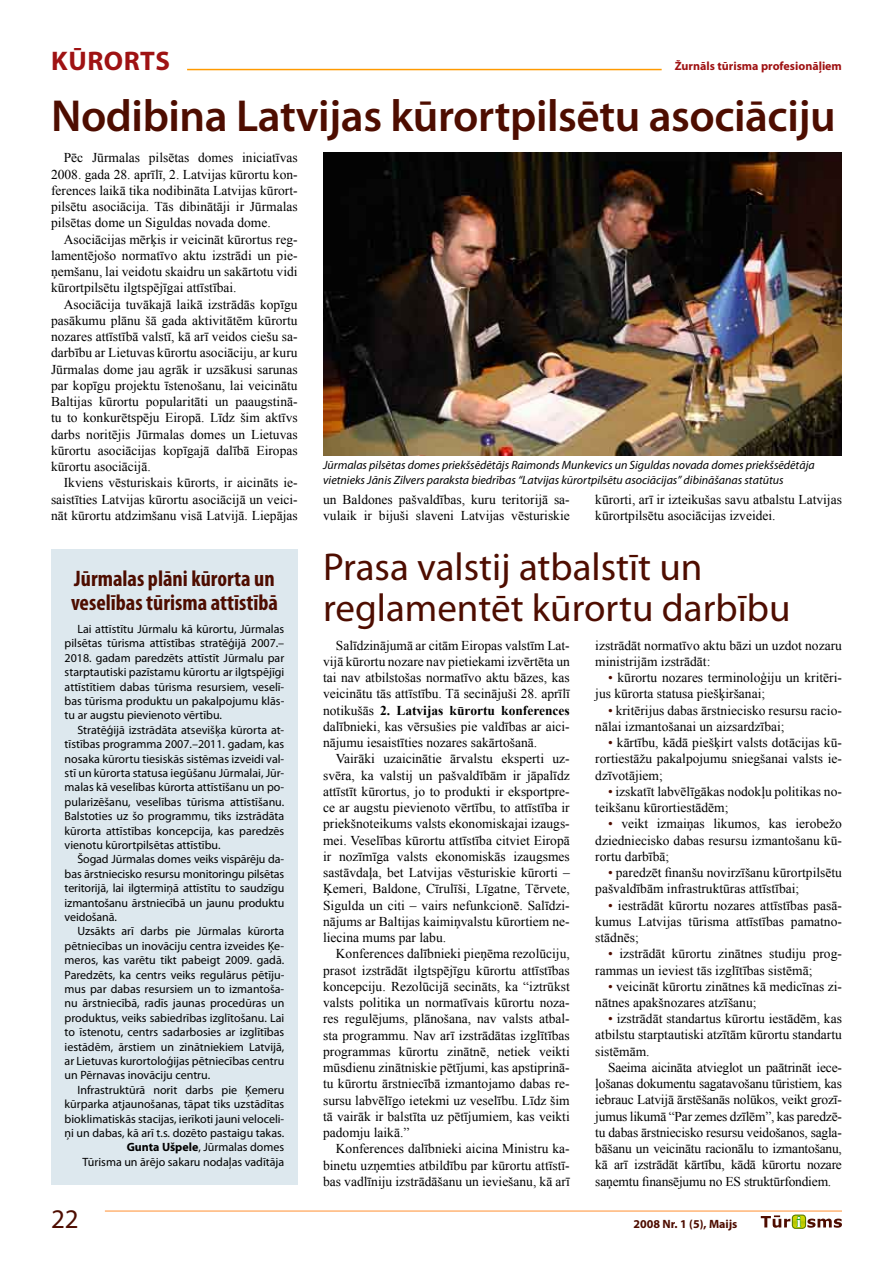
<style>
.page{position:relative;width:893px;height:1263px;background:#fff}
.page>*{position:absolute;margin:0;border:0;box-sizing:border-box;transform-origin:0 0}
.t1{font:600 45px "Myriad Pro";letter-spacing:-.01em;color:#4e0d00}
.t2{font:39px/40.5px "Myriad Pro";color:#4e0d00}
.t3{font:700 27px "Myriad Pro";letter-spacing:.02em;color:#9f1213}
.t4{font:27px "Myriad Pro";color:#4e0d00}
.t5{font:700 condensed 22.5px/24px "Myriad Pro";color:#4e0d00}
.t6{font:700 15.15px "Times New Roman";color:#fff}
.t7{font:13.5px/16.2px "Times New Roman";color:#000;text-align:justify}
.t8{font:12px/14.4px "Myriad Pro";color:#000;text-align:justify}
.t9{font:italic 12px/14.4px "Myriad Pro";color:#000}
.t10{font:700 12px "Myriad Pro";color:#9f1213}
.t11{font:700 12px "Myriad Pro";color:#4e0d00}
.s1{font-weight:700}
.s2{color:#4e0d00}
</style>
<div class="page">
<hr style="left:105px;top:1210px;width:737px;height:2px;background:#ffb576">
<div style="left:792px;top:1214px;width:14px;height:15px;border:1px solid #587b00;border-radius:3px"></div>
<svg style="left:761px;top:1215px;width:81px;height:13px"></svg>
<hr style="left:187px;top:69px;width:475px;height:1px;background:#ff9a00">
<div style="left:51px;top:549px;width:247px;height:635px;background:#dde8ee"></div>
<img style="left:323px;top:153px;width:519px;height:303px">
<h3 class="t3" style="left:51px;top:46px;width:120px">kūrorts</h3>
<p class="t10" style="left:675px;top:60px;width:169px">Žurnāls tūrisma profesionāļiem</p>
<h1 class="t1" style="left:51px;top:87px;width:786px">Nodibina Latvijas kūrortpilsētu asociāciju</h1>
<p class="t7" style="left:51px;top:150px;width:248px;text-indent:13px">Pēc Jūrmalas pilsētas domes iniciatīvas 2008. gada 28. aprīlī, 2. Latvijas kūrortu kon&shy;ferences laikā tika nodibināta Latvijas kūrort&shy;pilsētu asociācija. Tās dibinātāji ir Jūrmalas pilsētas dome un Siguldas novada dome.</p>
<p class="t7" style="left:51px;top:231px;width:248px;text-indent:13px">Asociācijas mērķis ir veicināt kūrortus reg&shy;lamentējošo normatīvo aktu izstrādi un pie&shy;ņemšanu, lai veidotu skaidru un sakārtotu vidi kūrortpilsētu ilgtspējīgai attīstībai.</p>
<p class="t7" style="left:51px;top:296px;width:248px;text-indent:13px">Asociācija tuvākajā laikā izstrādās kopīgu pasākumu plānu šā gada aktivitātēm kūrortu nozares attīstībā valstī, kā arī veidos ciešu sa&shy;darbību ar Lietuvas kūrortu asociāciju, ar kuru Jūrmalas dome jau agrāk ir uzsākusi sarunas par kopīgu projektu īstenošanu, lai veicinātu Baltijas kūrortu popularitāti un paaugstinā&shy;tu to konkurētspēju Eiropā. Līdz šim aktīvs darbs noritējis Jūrmalas domes un Lietuvas kūrortu asociācijas kopīgajā dalībā Eiropas kūrortu asociācijā.</p>
<p class="t7" style="left:51px;top:474px;width:248px;text-indent:13px">Ikviens vēsturiskais kūrorts, ir aicināts ie&shy;saistīties Latvijas kūrortu asociācijā un veici&shy;nāt kūrortu atdzimšanu visā Latvijā. Liepājas</p>
<h3 class="t5" style="left:71px;top:567px;width:208px">Jūrmalas plāni kūrorta un veselības tūrisma attīstībā</h3>
<p class="t8" style="left:65px;top:622px;width:221px;text-indent:13px">Lai attīstītu Jūrmalu kā kūrortu, Jūrmalas pilsētas tūrisma attīstības stratēģijā 2007.– 2018. gadam paredzēts attīstīt Jūrmalu par starptautiski pazīstamu kūrortu ar ilgtspējīgi attīstītiem dabas tūrisma resursiem, veselī&shy;bas tūrisma produktu un pakalpojumu klās&shy;tu ar augstu pievienoto vērtību.</p>
<p class="t8" style="left:65px;top:723px;width:221px;text-indent:13px">Stratēģijā izstrādāta atsevišķa kūrorta at&shy;tīstības programma 2007.–2011. gadam, kas nosaka kūrortu tiesiskās sistēmas izveidi val&shy;stī un kūrorta statusa iegūšanu Jūrmalai, Jūr&shy;malas kā veselības kūrorta attīstīšanu un po&shy;pularizēšanu, veselības tūrisma attīstīšanu.<br>Balstoties uz šo programmu, tiks izstrādāta kūrorta attīstības koncepcija, kas paredzēs vienotu kūrortpilsētas attīstību.</p>
<p class="t8" style="left:65px;top:852px;width:221px;text-indent:13px">Šogad Jūrmalas domes veiks vispārēju da&shy;bas ārstniecisko resursu monitoringu pilsētas teritorijā, lai ilgtermiņā attīstītu to saudzīgu izmantošanu ārstniecībā un jaunu produktu veidošanā.</p>
<p class="t8" style="left:65px;top:924px;width:221px;text-indent:13px">Uzsākts arī darbs pie Jūrmalas kūrorta pētniecības un inovāciju centra izveides Ķe&shy;meros, kas varētu tikt pabeigt 2009. gadā.<br>Paredzēts, ka centrs veiks regulārus pētīju&shy;mus par dabas resursiem un to izmantoša&shy;nu ārstniecībā, radīs jaunas procedūras un produktus, veiks sabiedrības izglītošanu. Lai to īstenotu, centrs sadarbosies ar izglītības iestādēm, ārstiem un zinātniekiem Latvijā, ar Lietuvas kurortoloģijas pētniecības centru un Pērnavas inovāciju centru.</p>
<p class="t8" style="left:65px;top:1083px;width:221px;text-align:right">Infrastruktūrā norit darbs pie Ķemeru kūrparka atjaunošanas, tāpat tiks uzstādītas bioklimatiskās stacijas, ierīkoti jauni veloceli&shy;ņi un dabas, kā arī t.s. dozēto pastaigu takas.<br><span class="s1">Gunta Ušpele</span>, Jūrmalas domes<br>Tūrisma un ārējo sakaru nodaļas vadītāja</p>
<p class="t9" style="left:323px;top:458px;width:493px">Jūrmalas pilsētas domes priekšsēdētājs Raimonds Munkevics un Siguldas novada domes priekšsēdētāja vietnieks Jānis Zilvers paraksta biedrības “Latvijas kūrortpilsētu asociācijas” dibināšanas statūtus</p>
<p class="t7" style="left:323px;top:491px;width:248px">un Baldones pašvaldības, kuru teritorijā sa&shy;vulaik ir bijuši slaveni Latvijas vēsturiskie</p>
<p class="t7" style="left:595px;top:491px;width:248px">kūrorti, arī ir izteikušas savu atbalstu Latvijas kūrortpilsētu asociācijas izveidei.</p>
<h2 class="t2" style="left:323px;top:548px;width:469px">Prasa valstij atbalstīt un reglamentēt kūrortu darbību</h2>
<p class="t7" style="left:323px;top:637px;width:248px;text-indent:13px">Salīdzinājumā ar citām Eiropas valstīm Lat&shy;vijā kūrortu nozare nav pietiekami izvērtēta un tai nav atbilstošas normatīvo aktu bāzes, kas veicinātu tās attīstību. Tā secinājuši 28. aprīlī notikušās <span class="s1">2. Latvijas kūrortu konferences </span>dalībnieki, kas vērsušies pie valdības ar aici&shy;nājumu iesaistīties nozares sakārtošanā.</p>
<p class="t7" style="left:323px;top:751px;width:248px;text-indent:13px">Vairāki uzaicinātie ārvalstu eksperti uz&shy;svēra, ka valstij un pašvaldībām ir jāpalīdz attīstīt kūrortus, jo to produkti ir eksportpre&shy;ce ar augstu pievienoto vērtību, to attīstība ir priekšnoteikums valsts ekonomiskajai izaugs&shy;mei. Veselības kūrortu attīstība citviet Eiropā ir nozīmīga valsts ekonomiskās izaugsmes sastāvdaļa, bet Latvijas vēsturiskie kūrorti – Ķemeri, Baldone, Cīrulīši, Līgatne, Tērvete, Sigulda un citi – vairs nefunkcionē. Salīdzi&shy;nājums ar Baltijas kaimiņvalstu kūrortiem ne&shy;liecina mums par labu.</p>
<p class="t7" style="left:323px;top:945px;width:248px;text-indent:13px">Konferences dalībnieki pieņēma rezolūciju, prasot izstrādāt ilgtspējīgu kūrortu attīstības koncepciju. Rezolūcijā secināts, ka “iztrūkst valsts politika un normatīvais kūrortu noza&shy;res regulējums, plānošana, nav valsts atbal&shy;sta programmu. Nav arī izstrādātas izglītības programmas kūrortu zinātnē, netiek veikti mūsdienu zinātniskie pētījumi, kas apstiprinā&shy;tu kūrortu ārstniecībā izmantojamo dabas re&shy;sursu labvēlīgo ietekmi uz veselību. Līdz šim tā vairāk ir balstīta uz pētījumiem, kas veikti padomju laikā.”</p>
<p class="t7" style="left:323px;top:1140px;width:248px;text-indent:13px">Konferences dalībnieki aicina Ministru ka&shy;binetu uzņemties atbildību par kūrortu attīstī&shy;bas vadlīniju izstrādāšanu un ieviešanu, kā arī</p>
<p class="t7" style="left:595px;top:637px;width:248px">izstrādāt normatīvo aktu bāzi un uzdot nozaru ministrijām izstrādāt:</p>
<p class="t7" style="left:595px;top:669px;width:248px;text-indent:13px"><span class="s2">•</span> kūrortu nozares terminoloģiju un kritēri&shy;jus kūrorta statusa piešķiršanai;</p>
<p class="t7" style="left:595px;top:702px;width:248px;text-indent:13px"><span class="s2">•</span> kritērijus dabas ārstniecisko resursu racio&shy;nālai izmantošanai un aizsardzībai;</p>
<p class="t7" style="left:595px;top:734px;width:248px;text-indent:13px"><span class="s2">•</span> kārtību, kādā piešķirt valsts dotācijas kū&shy;rortiestāžu pakalpojumu sniegšanai valsts ie&shy;dzīvotājiem;</p>
<p class="t7" style="left:595px;top:783px;width:248px;text-indent:13px"><span class="s2">•</span> izskatīt labvēlīgākas nodokļu politikas no&shy;teikšanu kūrortiestādēm;</p>
<p class="t7" style="left:595px;top:815px;width:248px;text-indent:13px"><span class="s2">•</span> veikt izmaiņas likumos, kas ierobežo dziedniecisko dabas resursu izmantošanu kū&shy;rortu darbībā;</p>
<p class="t7" style="left:595px;top:864px;width:248px;text-indent:13px"><span class="s2">•</span> paredzēt finanšu novirzīšanu kūrortpilsētu pašvaldībām infrastruktūras attīstībai;</p>
<p class="t7" style="left:595px;top:897px;width:248px;text-indent:13px"><span class="s2">•</span> iestrādāt kūrortu nozares attīstības pasā&shy;kumus Latvijas tūrisma attīstības pamatno&shy;stādnēs;</p>
<p class="t7" style="left:595px;top:945px;width:248px;text-indent:13px"><span class="s2">•</span> izstrādāt kūrortu zinātnes studiju prog&shy;rammas un ieviest tās izglītības sistēmā;</p>
<p class="t7" style="left:595px;top:978px;width:248px;text-indent:13px"><span class="s2">•</span> veicināt kūrortu zinātnes kā medicīnas zi&shy;nātnes apakšnozares atzīšanu;</p>
<p class="t7" style="left:595px;top:1010px;width:248px;text-indent:13px"><span class="s2">•</span> izstrādāt standartus kūrortu iestādēm, kas atbilstu starptautiski atzītām kūrortu standartu sistēmām.</p>
<p class="t7" style="left:595px;top:1059px;width:248px;text-indent:13px">Saeima aicināta atvieglot un paātrināt iece&shy;ļošanas dokumentu sagatavošanu tūristiem, kas iebrauc Latvijā ārstēšanās nolūkos, veikt grozī&shy;jumus likumā “Par zemes dzīlēm”, kas paredzē&shy;tu dabas ārstniecisko resursu veidošanos, sagla&shy;bāšanu un veicinātu racionālu to izmantošanu, kā arī izstrādāt kārtību, kādā kūrortu nozare saņemtu finansējumu no ES struktūrfondiem.</p>
<h3 class="t4" style="left:51px;top:1204px;width:29px">22</h3>
<p class="t11" style="left:633px;top:1217px;width:105px">2008 Nr. 1 (5), Maijs</p>
<p class="t6" style="left:797px;top:1211px;width:6px">i</p>
</div>
